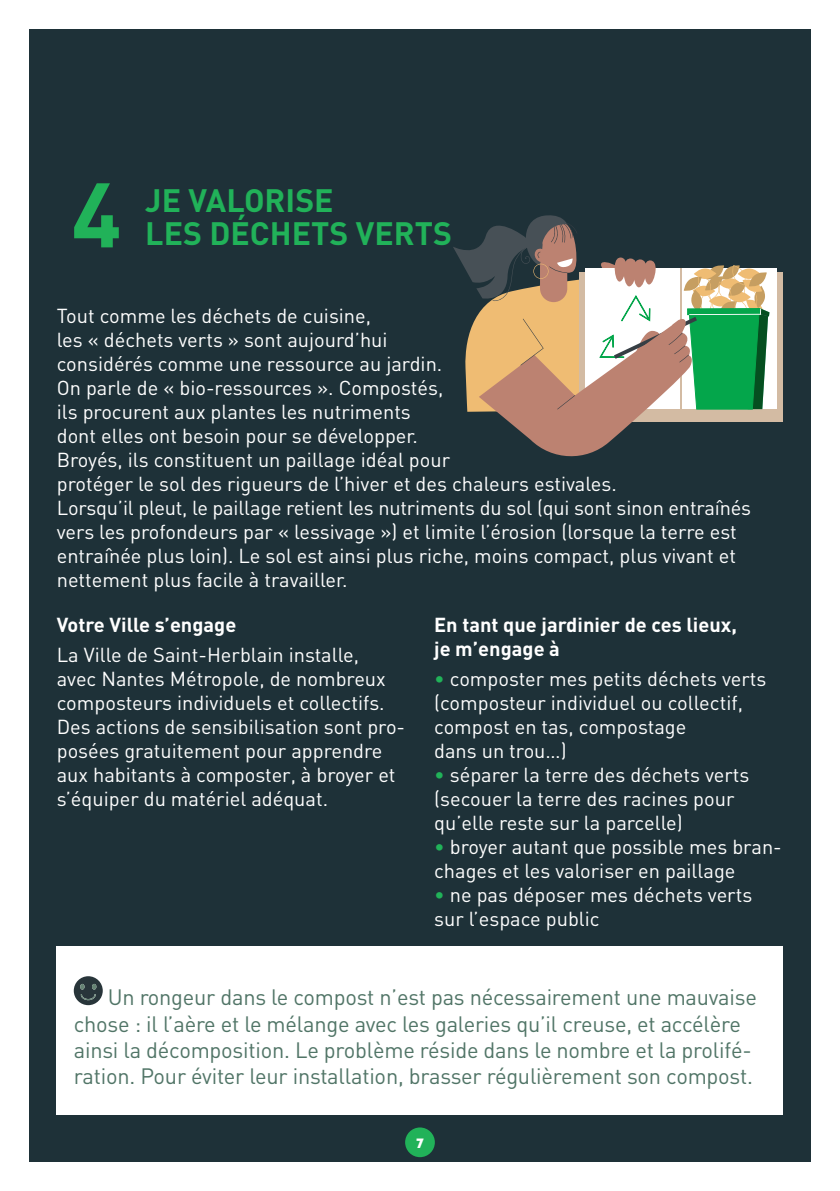
<style>
.page{position:relative;width:840px;height:1191px;background:#fff}
.page>*{position:absolute;margin:0;border:0;box-sizing:border-box;transform-origin:0 0}
.CHIFFRE{font:700 90px "DIN";color:#21b259}
.TITRE{font:700 32px "DIN";color:#21b259}
.texte_2{font:22px/26.4px "DIN";letter-spacing:-.01em;color:#517567}
.TEXTE{font:20px/24px "DIN";color:#fff}
.SOUS_TITRE{font:700 20px "DIN";color:#fff}
.TEXTE-2{font:700 20px "DIN";color:#fff}
.t1{font:700 12px "LEMONMILK";color:#fff}
.s1{color:#21b259}
</style>
<div class="page">
<div style="left:0;top:0;width:839px;height:1191px;background:#1e3138"></div>
<svg style="left:769px;top:272px;width:13px;height:149px"></svg>
<div style="left:681px;top:268px;width:95px;height:141px;background:#fff"></div>
<svg style="left:453px;top:215px;width:316px;height:242px"></svg>
<div style="left:0;top:0;width:839px;height:28px;background:#fff"></div>
<div style="left:811px;top:0;width:28px;height:1191px;background:#fff"></div>
<div style="left:0;top:0;width:28px;height:1191px;background:#fff"></div>
<div style="left:0;top:1162px;width:839px;height:29px;background:#fff"></div>
<div style="left:405px;top:1127px;width:29px;height:30px;background:#21b259;border-radius:50%"></div>
<div style="left:57px;top:946px;width:725px;height:168px;background:#fff"></div>
<svg style="left:74px;top:976px;width:29px;height:29px"></svg>
<p class="CHIFFRE" style="left:71px;top:156px;width:52px">4</p>
<p class="TITRE" style="left:145px;top:179px;width:190px">JE VALORISE</p>
<p class="TITRE" style="left:145px;top:213px;width:308px">LES DÉCHETS VERTS</p>
<p class="TEXTE" style="left:57px;top:303px;width:316px">Tout comme les déchets de cuisine,</p>
<p class="TEXTE" style="left:57px;top:327px;width:332px">les « déchets verts » sont aujourd’hui</p>
<p class="TEXTE" style="left:57px;top:351px;width:561px">considérés comme une ressource au jardin.<br>On parle de « bio-ressources ». Compostés,<br>ils procurent aux plantes les nutriments<br>dont elles ont besoin pour se développer.<br>Broyés, ils constituent un paillage idéal pour<br>protéger le sol des rigueurs de l’hiver et des chaleurs estivales.</p>
<p class="TEXTE" style="left:57px;top:495px;width:695px">Lorsqu’il pleut, le paillage retient les nutriments du sol (qui sont sinon entraînés vers les profondeurs par « lessivage ») et limite l’érosion (lorsque la terre est entraînée plus loin). Le sol est ainsi plus riche, moins compact, plus vivant et nettement plus facile à travailler.</p>
<p class="SOUS_TITRE" style="left:57px;top:612px;width:181px">Votre Ville s’engage</p>
<p class="TEXTE" style="left:57px;top:642px;width:349px">La Ville de Saint-Herblain installe,<br>avec Nantes Métropole, de nombreux composteurs individuels et collectifs.<br>Des actions de sensibilisation sont pro&shy;posées gratuitement pour apprendre aux habitants à composter, à broyer et s’équiper du matériel adéquat.</p>
<p class="SOUS_TITRE" style="left:434px;top:612px;width:304px">En tant que jardinier de ces lieux,</p>
<p class="TEXTE-2" style="left:434px;top:636px;width:127px">je m’engage à</p>
<p class="TEXTE" style="left:434px;top:666px;width:333px"><span class="s1">•</span> composter mes petits déchets verts (composteur individuel ou collectif, compost en tas, compostage</p>
<p class="TEXTE" style="left:434px;top:738px;width:134px">dans un trou…)</p>
<p class="TEXTE" style="left:434px;top:762px;width:316px"><span class="s1">•</span> séparer la terre des déchets verts</p>
<p class="TEXTE" style="left:434px;top:786px;width:301px">(secouer la terre des racines pour qu’elle reste sur la parcelle)</p>
<p class="TEXTE" style="left:434px;top:834px;width:349px"><span class="s1">•</span> broyer autant que possible mes bran&shy;chages et les valoriser en paillage</p>
<p class="TEXTE" style="left:434px;top:882px;width:319px"><span class="s1">•</span> ne pas déposer mes déchets verts</p>
<p class="TEXTE" style="left:434px;top:906px;width:167px">sur l’espace public</p>
<p class="texte_2" style="left:74px;top:983px;width:684px;text-indent:34px">Un rongeur dans le compost n’est pas nécessairement une mauvaise chose : il l’aère et le mélange avec les galeries qu’il creuse, et accélère ainsi la décomposition. Le problème réside dans le nombre et la prolifé&shy;ration. Pour éviter leur installation, brasser régulièrement son compost.</p>
<p class="t1" style="left:416px;top:1135px;width:9px">7</p>
</div>
